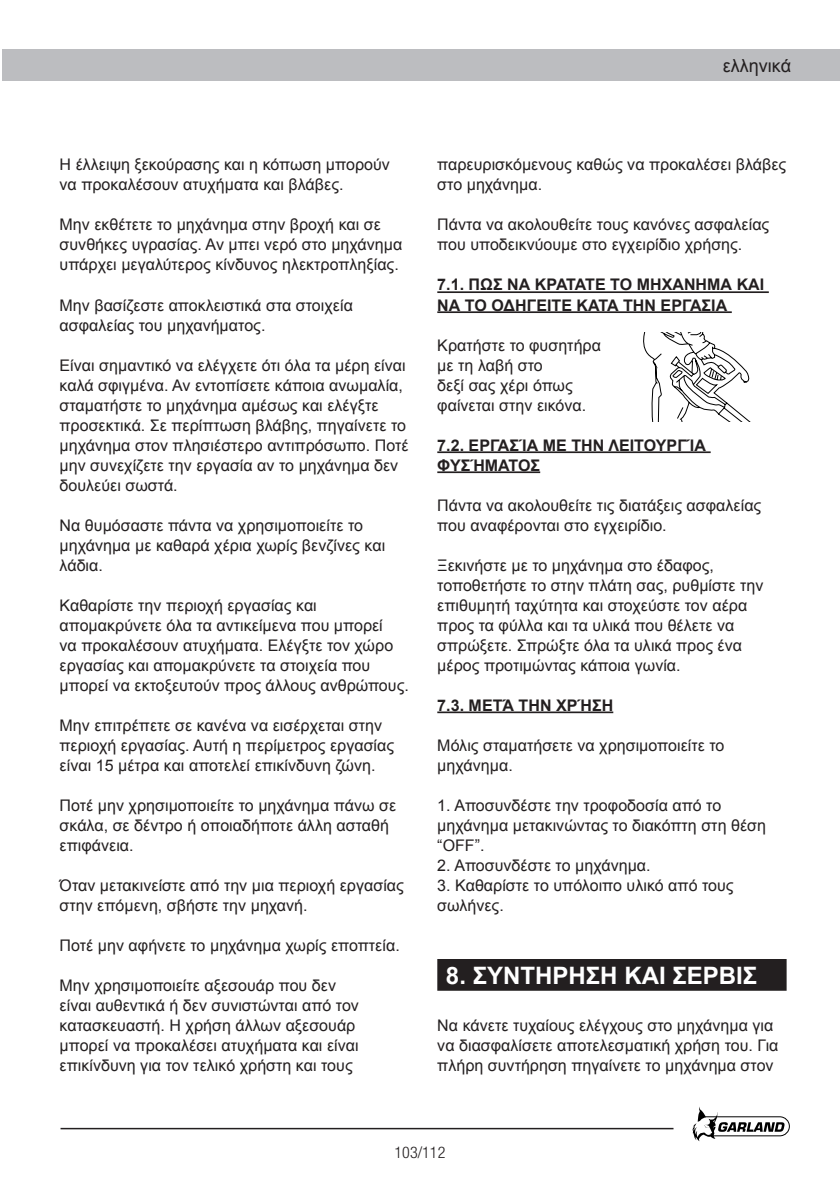
<style>
.page{position:relative;width:840px;height:1191px;background:#fff}
.page>*{position:absolute;margin:0;border:0;box-sizing:border-box;transform-origin:0 0}
.t1{font:700 24px "Arial";color:#fff}
.t2{font:18px "Arial";color:#231f20}
.t3{font:16px/20px "Arial";color:#231f20}
.t4{font:700 16px/20px "Arial";color:#231f20}
.t5{font:300 condensed 16px "Helvetica Neue";color:#231f20}
</style>
<div class="page">
<svg style="left:692px;top:1107px;width:97px;height:34px"></svg>
<hr style="left:60px;top:1127px;width:613px;height:2px;background:#231f20">
<hr style="left:0;top:48px;width:1px;height:31px;background:#bcbdc0">
<div style="left:2px;top:49px;width:837px;height:31px;background:#bcbdc0"></div>
<hr style="left:437px;top:291px;width:331px;height:2px;background:#231f20">
<hr style="left:437px;top:311px;width:294px;height:2px;background:#231f20">
<hr style="left:437px;top:451px;width:273px;height:2px;background:#231f20">
<hr style="left:437px;top:471px;width:103px;height:2px;background:#231f20">
<hr style="left:437px;top:711px;width:176px;height:2px;background:#231f20">
<div style="left:438px;top:960px;width:347px;height:29px;background:#231f20"></div>
<div style="left:437px;top:959px;width:349px;height:31px;border:2px solid #231f20"></div>
<svg style="left:643px;top:333px;width:107px;height:88px"></svg>
<p class="t2" style="left:722px;top:54px;width:70px">ελληνικά</p>
<p class="t3" style="left:60px;top:155px;width:331px">Η έλλειψη ξεκούρασης και η κόπωση μπορούν να προκαλέσουν ατυχήματα και βλάβες.</p>
<p class="t3" style="left:60px;top:215px;width:344px">Μην εκθέτετε το μηχάνημα στην βροχή και σε συνθήκες υγρασίας. Αν μπει νερό στο μηχάνημα υπάρχει μεγαλύτερος κίνδυνος ηλεκτροπληξίας.</p>
<p class="t3" style="left:60px;top:295px;width:295px">Μην βασίζεστε αποκλειστικά στα στοιχεία ασφαλείας του μηχανήματος.</p>
<p class="t3" style="left:60px;top:355px;width:350px">Είναι σημαντικό να ελέγχετε ότι όλα τα μέρη είναι καλά σφιγμένα. Αν εντοπίσετε κάποια ανωμαλία, σταματήστε το μηχάνημα αμέσως και ελέγξτε προσεκτικά. Σε περίπτωση βλάβης, πηγαίνετε το μηχάνημα στον πλησιέστερο αντιπρόσωπο. Ποτέ μην συνεχίζετε την εργασία αν το μηχάνημα δεν δουλεύει σωστά.</p>
<p class="t3" style="left:60px;top:515px;width:327px">Να θυμόσαστε πάντα να χρησιμοποιείτε το μηχάνημα με καθαρά χέρια χωρίς βενζίνες και λάδια.</p>
<p class="t3" style="left:60px;top:595px;width:350px">Καθαρίστε την περιοχή εργασίας και απομακρύνετε όλα τα αντικείμενα που μπορεί<br>να προκαλέσουν ατυχήματα. Ελέγξτε τον χώρο εργασίας και απομακρύνετε τα στοιχεία που μπορεί να εκτοξευτούν προς άλλους ανθρώπους.</p>
<p class="t3" style="left:60px;top:715px;width:336px">Μην επιτρέπετε σε κανένα να εισέρχεται στην περιοχή εργασίας. Αυτή η περίμετρος εργασίας είναι 15 μέτρα και αποτελεί επικίνδυνη ζώνη.</p>
<p class="t3" style="left:60px;top:795px;width:338px">Ποτέ μην χρησιμοποιείτε το μηχάνημα πάνω σε σκάλα, σε δέντρο ή οποιαδήποτε άλλη ασταθή επιφάνεια.</p>
<p class="t3" style="left:60px;top:875px;width:346px">Όταν μετακινείστε από την μια περιοχή εργασίας στην επόμενη, σβήστε την μηχανή.</p>
<p class="t3" style="left:60px;top:935px;width:341px">Ποτέ μην αφήνετε το μηχάνημα χωρίς εποπτεία.</p>
<p class="t3" style="left:60px;top:975px;width:301px">Μην χρησιμοποιείτε αξεσουάρ που δεν είναι αυθεντικά ή δεν συνιστώνται από τον κατασκευαστή. Η χρήση άλλων αξεσουάρ μπορεί να προκαλέσει ατυχήματα και είναι επικίνδυνη για τον τελικό χρήστη και τους</p>
<p class="t3" style="left:437px;top:155px;width:350px">παρευρισκόμενους καθώς να προκαλέσει βλάβες στο μηχάνημα.</p>
<p class="t3" style="left:437px;top:215px;width:333px">Πάντα να ακολουθείτε τους κανόνες ασφαλείας που υποδεικνύουμε στο εγχειρίδιο χρήσης.</p>
<p class="t4" style="left:437px;top:275px;width:328px">7.1. ΠΩΣ ΝΑ ΚΡΑΤΑΤΕ ΤΟ ΜΗΧΑΝΗΜΑ ΚΑΙ<br>ΝΑ ΤΟ ΟΔΗΓΕΙΤΕ ΚΑΤΑ ΤΗΝ ΕΡΓΑΣΙΑ</p>
<p class="t3" style="left:437px;top:335px;width:165px">Κρατήστε το φυσητήρα με τη λαβή στο<br>δεξί σας χέρι όπως φαίνεται στην εικόνα.</p>
<p class="t4" style="left:437px;top:435px;width:270px">7.2. ΕΡΓΑΣΊΑ ΜΕ ΤΗΝ ΛΕΙΤΟΥΡΓΊΑ<br>ΦΥΣΉΜΑΤΟΣ</p>
<p class="t3" style="left:437px;top:495px;width:325px">Πάντα να ακολουθείτε τις διατάξεις ασφαλείας που αναφέρονται στο εγχειρίδιο.</p>
<p class="t3" style="left:437px;top:555px;width:327px">Ξεκινήστε με το μηχάνημα στο έδαφος, τοποθετήστε το στην πλάτη σας, ρυθμίστε την επιθυμητή ταχύτητα και στοχεύστε τον αέρα προς τα φύλλα και τα υλικά που θέλετε να σπρώξετε. Σπρώξτε όλα τα υλικά προς ένα μέρος προτιμώντας κάποια γωνία.</p>
<p class="t4" style="left:437px;top:695px;width:177px">7.3. ΜΕΤΆ ΤΗΝ ΧΡΉΣΗ</p>
<p class="t3" style="left:437px;top:735px;width:288px">Μόλις σταματήσετε να χρησιμοποιείτε το μηχάνημα.</p>
<p class="t3" style="left:437px;top:795px;width:330px">1. Αποσυνδέστε την τροφοδοσία από το μηχάνημα μετακινώντας το διακόπτη στη θέση “OFF”.</p>
<p class="t3" style="left:437px;top:855px;width:215px">2. Αποσυνδέστε το μηχάνημα.</p>
<p class="t3" style="left:437px;top:875px;width:298px">3. Καθαρίστε το υπόλοιπο υλικό από τους σωλήνες.</p>
<h1 class="t1" style="left:445px;top:959px;width:312px">8. ΣΥΝΤΗΡΗΣΗ ΚΑΙ ΣΕΡΒΙΣ</h1>
<p class="t3" style="left:437px;top:1015px;width:342px">Να κάνετε τυχαίους ελέγχους στο μηχάνημα για να διασφαλίσετε αποτελεσματική χρήση του. Για πλήρη συντήρηση πηγαίνετε το μηχάνημα στον</p>
<p class="t5" style="left:394px;top:1143px;width:52px">103/112</p>
</div>
